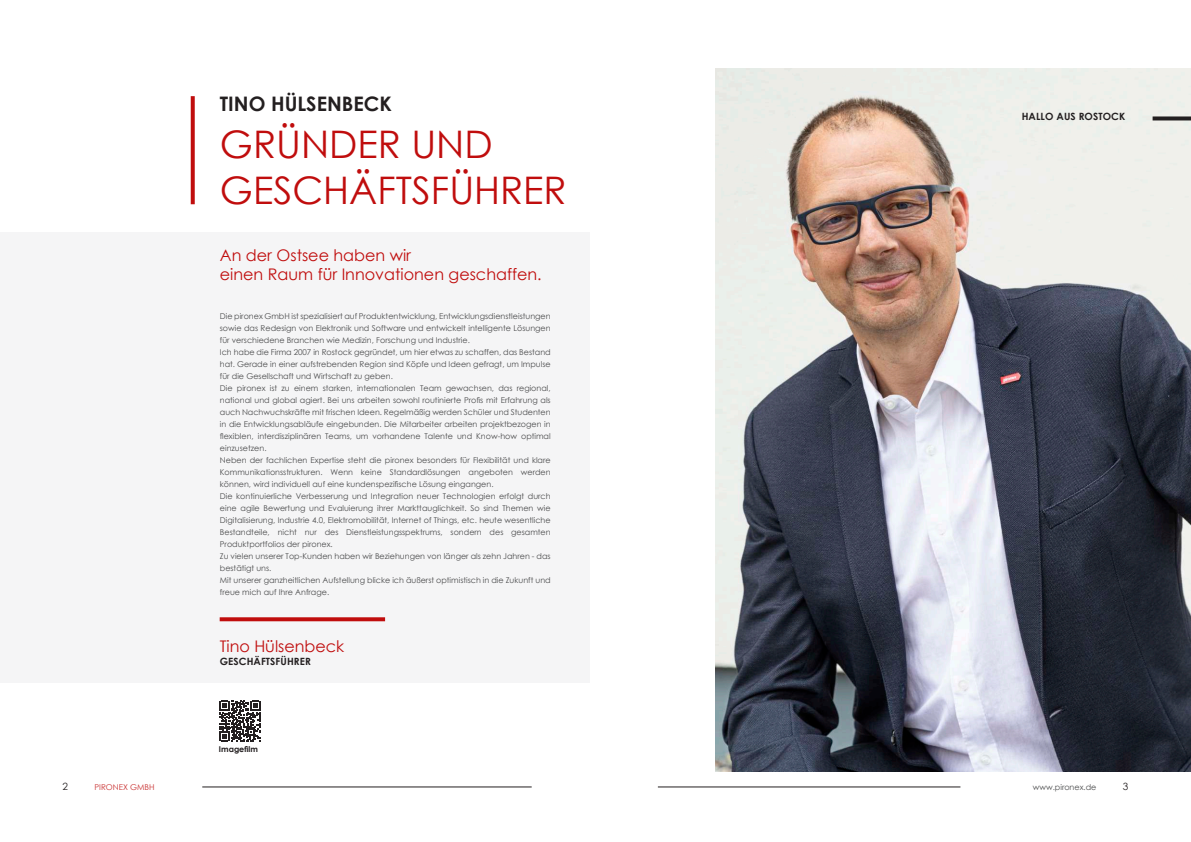
<style>
.page{position:relative;width:1191px;height:842px;background:#fff}
.page>*{position:absolute;margin:0;border:0;box-sizing:border-box;transform-origin:0 0}
.t1{font:38px/45.6px "Century Gothic";color:#c00d0d}
.t2{font:700 20px "Century Gothic";color:#231f20}
.t3{font:16px/19.2px "Century Gothic";color:#c00d0d}
.t4{font:700 10px "Century Gothic";letter-spacing:.01em;color:#231f20}
.t5{font:10px "Century Gothic";color:#231f20}
.t6{font:8px/12px "Century Gothic";color:#4b4c4d}
.t7{font:8px "Century Gothic";color:#c93131}
.t8{font:700 8px "Century Gothic";color:#231f20}
</style>
<div class="page">
<div style="left:0;top:232px;width:589px;height:451px;background:#f5f5f6"></div>
<img style="left:715px;top:69px;width:476px;height:703px">
<svg style="left:191px;top:96px;width:4px;height:108px"></svg>
<svg style="left:220px;top:617px;width:165px;height:4px"></svg>
<svg style="left:1152px;top:116px;width:39px;height:4px"></svg>
<svg style="left:219px;top:700px;width:42px;height:42px"></svg>
<hr style="left:202px;top:787px;width:329px;height:1px;background:#231f20">
<hr style="left:658px;top:787px;width:302px;height:1px;background:#231f20">
<h2 class="t2" style="left:220px;top:89px;width:174px">TINO HÜLSENBECK</h2>
<h1 class="t1" style="left:220px;top:121px;width:348px">GRÜNDER UND<br>GESCHÄFTSFÜHRER</h1>
<h3 class="t3" style="left:220px;top:245px;width:323px">An der Ostsee haben wir<br>einen Raum für Innovationen geschaffen.</h3>
<p class="t6" style="left:220px;top:310px;width:332px">Die pironex GmbH ist spezialisiert auf Produktentwicklung, Entwicklungsdienstleistungen sowie das Redesign von Elektronik und Software und entwickelt intelligente Lösungen für verschiedene Branchen wie Medizin, Forschung und Industrie.<br>Ich habe die Firma 2007 in Rostock gegründet, um hier etwas zu schaffen, das Bestand hat. Gerade in einer aufstrebenden Region sind Köpfe und Ideen gefragt, um Impulse für die Gesellschaft und Wirtschaft zu geben.<br>Die pironex ist zu einem starken, internationalen Team gewachsen, das regional, national und global agiert. Bei uns arbeiten sowohl routinierte Profis mit Erfahrung als auch Nachwuchskräfte mit frischen Ideen. Regelmäßig werden Schüler und Studenten in die Entwicklungsabläufe eingebunden. Die Mitarbeiter arbeiten projektbezogen in flexiblen, interdisziplinären Teams, um vorhandene Talente und Know-how optimal einzusetzen.<br>Neben der fachlichen Expertise steht die pironex besonders für Flexibilität und klare Kommunikationsstrukturen. Wenn keine Standardlösungen angeboten werden können, wird individuell auf eine kundenspezifische Lösung eingangen.<br>Die kontinuierliche Verbesserung und Integration neuer Technologien erfolgt durch eine agile Bewertung und Evaluierung ihrer Markttauglichkeit. So sind Themen wie Digitalisierung, Industrie 4.0, Elektromobilität, Internet of Things, etc. heute wesentliche Bestandteile, nicht nur des Dienstleistungsspektrums, sondern des gesamten Produktportfolios der pironex.<br>Zu vielen unserer Top-Kunden haben wir Beziehungen von länger als zehn Jahren - das bestätigt uns.<br>Mit unserer ganzheitlichen Aufstellung blicke ich äußerst optimistisch in die Zukunft und freue mich auf Ihre Anfrage.</p>
<h3 class="t3" style="left:220px;top:637px;width:126px">Tino Hülsenbeck</h3>
<p class="t4" style="left:220px;top:654px;width:93px">GESCHÄFTSFÜHRER</p>
<p class="t8" style="left:219px;top:743px;width:41px">Imagefilm</p>
<p class="t4" style="left:1021px;top:109px;width:105px">HALLO AUS ROSTOCK</p>
<p class="t5" style="left:62px;top:780px;width:7px">2</p>
<p class="t7" style="left:94px;top:782px;width:62px">PIRONEX GMBH</p>
<p class="t6" style="left:1032px;top:781px;width:65px">www.pironex.de</p>
<p class="t5" style="left:1122px;top:779px;width:7px">3</p>
</div>
